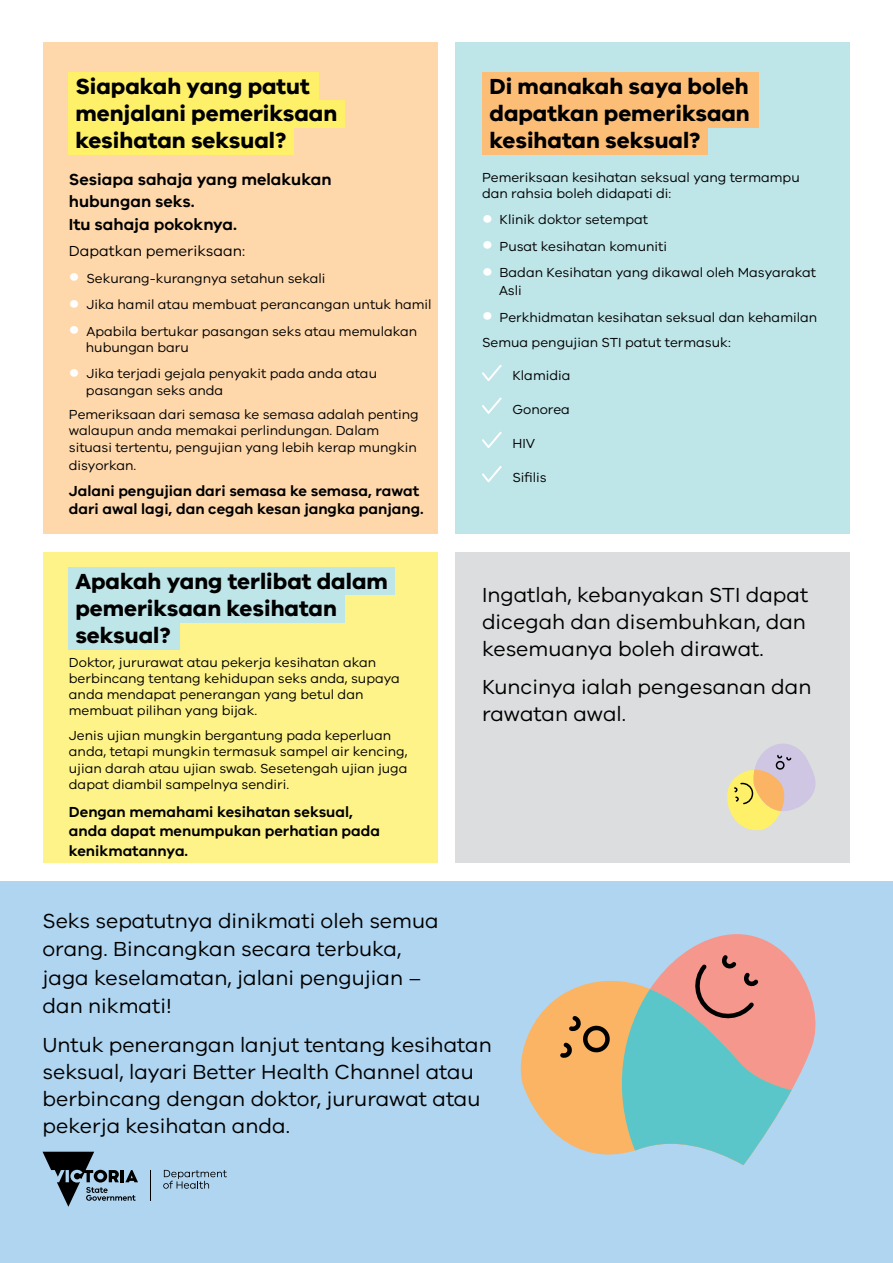
<style>
.page{position:relative;width:893px;height:1263px;background:#fff}
.page>*{position:absolute;margin:0;border:0;box-sizing:border-box;transform-origin:0 0}
.t1{font:700 22.5px/27px "VIC";color:#000}
.t2{font:21px/27px "VIC";color:#000}
.t3{font:600 16.5px/22.5px "VIC";color:#000}
.t4{font:600 15px/19.5px "VIC";color:#000}
.t5{font:15px "VIC";color:#000}
.t6{font:13.5px/16.2px "VIC";color:#000}
.s1{font-size:27px;color:#fff}
</style>
<div class="page">
<div style="left:455px;top:43px;width:395px;height:491px;background:#bee5e8"></div>
<div style="left:43px;top:552px;width:394px;height:311px;background:#fef388"></div>
<div style="left:455px;top:552px;width:395px;height:311px;background:#dcddde"></div>
<div style="left:0;top:882px;width:893px;height:381px;background:#afd5f1"></div>
<div style="left:42px;top:43px;width:395px;height:491px;background:#fed7aa"></div>
<div style="left:68px;top:622px;width:112px;height:28px;background:#bee5e8"></div>
<div style="left:68px;top:595px;width:276px;height:27px;background:#bee5e8"></div>
<div style="left:68px;top:568px;width:326px;height:27px;background:#bee5e8"></div>
<div style="left:482px;top:127px;width:226px;height:28px;background:#fcbe77"></div>
<div style="left:482px;top:100px;width:277px;height:27px;background:#fcbe77"></div>
<div style="left:68px;top:127px;width:225px;height:28px;background:#fef169"></div>
<div style="left:68px;top:100px;width:276px;height:27px;background:#fef169"></div>
<div style="left:482px;top:73px;width:277px;height:27px;background:#fcbe77"></div>
<div style="left:68px;top:73px;width:250px;height:27px;background:#fef169"></div>
<hr style="left:151px;top:1170px;width:1px;height:30px;background:#000">
<svg style="left:482px;top:365px;width:20px;height:16px"></svg>
<svg style="left:482px;top:397px;width:20px;height:17px"></svg>
<svg style="left:482px;top:432px;width:20px;height:16px"></svg>
<svg style="left:482px;top:466px;width:20px;height:16px"></svg>
<svg style="left:727px;top:743px;width:89px;height:88px"></svg>
<svg style="left:687px;top:934px;width:129px;height:155px;fill:#f6978d"></svg>
<svg style="left:520px;top:998px;width:224px;height:168px;fill:#fbb463"></svg>
<svg style="left:557px;top:951px;width:235px;height:214px"></svg>
<svg style="left:43px;top:1152px;width:95px;height:55px"></svg>
<svg style="left:163px;top:1170px;width:64px;height:19px"></svg>
<h2 class="t1" style="left:75px;top:72px;width:263px">Siapakah yang patut menjalani pemeriksaan kesihatan seksual?</h2>
<p class="t3" style="left:69px;top:167px;width:264px">Sesiapa sahaja yang melakukan hubungan seks.<br>Itu sahaja pokoknya.</p>
<p class="t5" style="left:69px;top:242px;width:178px">Dapatkan pemeriksaan:</p>
<p class="t6" style="left:69px;top:270px;width:258px"><span class="s1">•</span> Sekurang-kurangnya setahun sekali</p>
<p class="t6" style="left:69px;top:296px;width:364px"><span class="s1">•</span> Jika hamil atau membuat perancangan untuk hamil</p>
<p class="t6" style="left:86px;top:323px;width:333px;text-indent:-17px"><span class="s1">•</span> Apabila bertukar pasangan seks atau memulakan hubungan baru</p>
<p class="t6" style="left:86px;top:365px;width:293px;text-indent:-17px"><span class="s1">•</span> Jika terjadi gejala penyakit pada anda atau pasangan seks anda</p>
<p class="t6" style="left:69px;top:406px;width:351px">Pemeriksaan dari semasa ke semasa adalah penting walaupun anda memakai perlindungan. Dalam situasi tertentu, pengujian yang lebih kerap mungkin</p>
<p class="t6" style="left:69px;top:457px;width:69px">disyorkan.</p>
<p class="t4" style="left:69px;top:482px;width:356px;line-height:18px">Jalani pengujian dari semasa ke semasa, rawat dari awal lagi, dan cegah kesan jangka panjang.</p>
<h2 class="t1" style="left:75px;top:567px;width:314px">Apakah yang terlibat dalam pemeriksaan kesihatan seksual?</h2>
<p class="t6" style="left:69px;top:654px;width:332px">Doktor, jururawat atau pekerja kesihatan akan berbincang tentang kehidupan seks anda, supaya anda mendapat penerangan yang betul dan membuat pilihan yang bijak.</p>
<p class="t6" style="left:69px;top:727px;width:340px">Jenis ujian mungkin bergantung pada keperluan anda, tetapi mungkin termasuk sampel air kencing, ujian darah atau ujian swab. Sesetengah ujian juga dapat diambil sampelnya sendiri.</p>
<p class="t4" style="left:69px;top:801px;width:313px">Dengan memahami kesihatan seksual, anda dapat menumpukan perhatian pada kenikmatannya.</p>
<h2 class="t1" style="left:489px;top:72px;width:262px;text-align:justify">Di manakah saya boleh dapatkan pemeriksaan kesihatan seksual?</h2>
<p class="t6" style="left:482px;top:169px;width:319px">Pemeriksaan kesihatan seksual yang termampu dan rahsia boleh didapati di:</p>
<p class="t6" style="left:482px;top:211px;width:168px"><span class="s1">•</span> Klinik doktor setempat</p>
<p class="t6" style="left:482px;top:238px;width:187px"><span class="s1">•</span> Pusat kesihatan komuniti</p>
<p class="t6" style="left:499px;top:263px;width:319px;line-height:18px;text-indent:-17px"><span class="s1">•</span> Badan Kesihatan yang dikawal oleh Masyarakat<br>Asli</p>
<p class="t6" style="left:482px;top:304px;width:337px;line-height:24.8px"><span class="s1">•</span> Perkhidmatan kesihatan seksual dan kehamilan<br>Semua pengujian STI patut termasuk:</p>
<p class="t6" style="left:512px;top:367px;width:60px">Klamidia</p>
<p class="t6" style="left:512px;top:401px;width:59px">Gonorea</p>
<p class="t6" style="left:512px;top:435px;width:24px">HIV</p>
<p class="t6" style="left:512px;top:469px;width:36px">Siflis</p>
<p class="t2" style="left:482px;top:581px;width:328px;text-align:justify">Ingatlah, kebanyakan STI dapat dicegah dan disembuhkan, dan kesemuanya boleh dirawat.</p>
<p class="t2" style="left:482px;top:673px;width:331px">Kuncinya ialah pengesanan dan rawatan awal.</p>
<p class="t2" style="left:43px;top:906px;width:398px;line-height:28.5px">Seks sepatutnya dinikmati oleh semua orang. Bincangkan secara terbuka, jaga keselamatan, jalani pengujian – dan nikmati!</p>
<p class="t2" style="left:42px;top:1031px;width:451px">Untuk penerangan lanjut tentang kesihatan seksual, layari Better Health Channel atau berbincang dengan doktor, jururawat atau pekerja kesihatan anda.</p>
</div>
